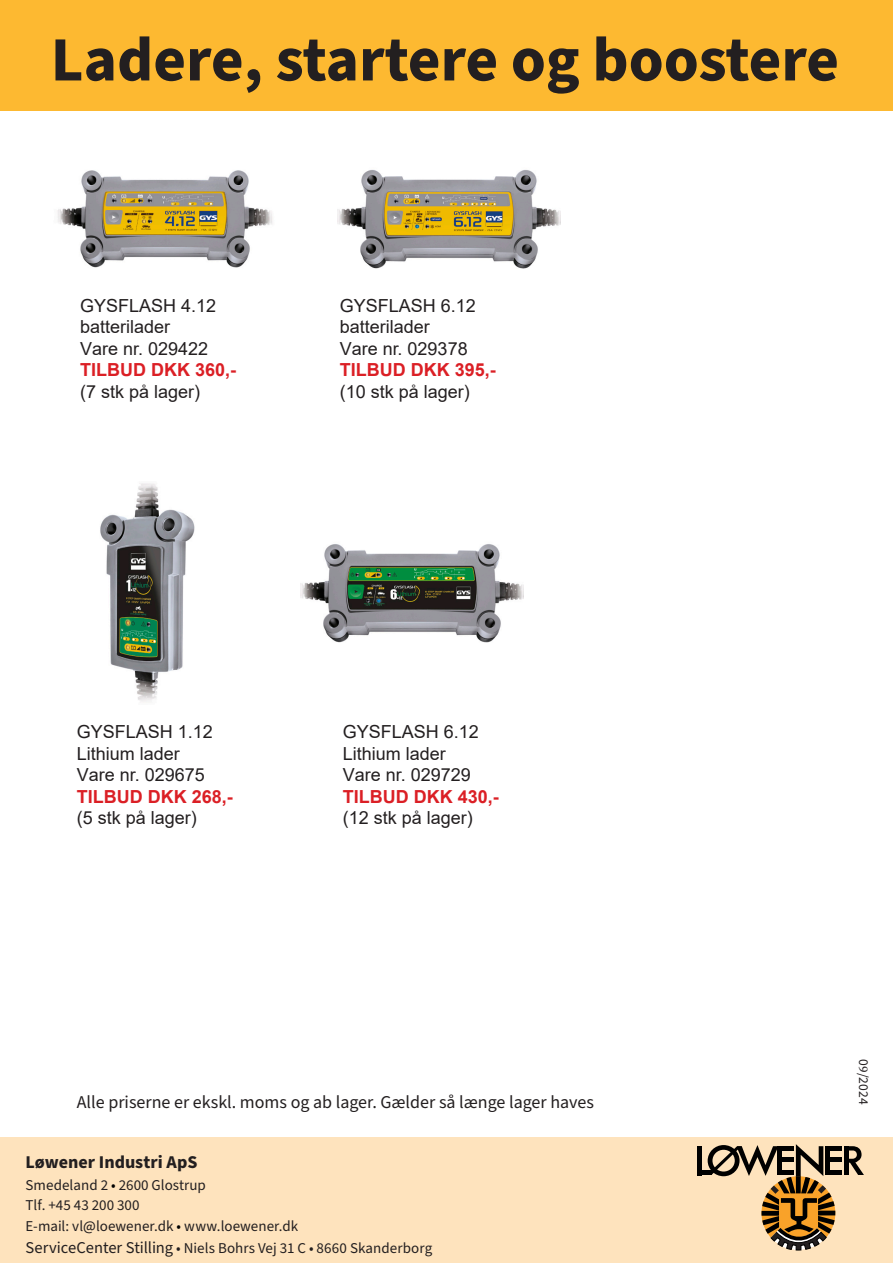
<style>
.page{position:relative;width:893px;height:1263px;background:#fff}
.page>*{position:absolute;margin:0;border:0;box-sizing:border-box;transform-origin:0 0}
.t1{font:700 63px "Source Sans Pro";color:#231f20}
.t2{font:18px/21.6px "Arial";color:#231f20}
.t3{font:18px "Source Sans Pro";color:#231f20}
.t4{font:700 18px "Source Sans Pro";color:#231f20}
.t5{font:15px/21px "Source Sans Pro";letter-spacing:.005em;color:#231f20}
.t6{font:13.5px "Source Sans Pro";color:#231f20}
.s1{font-weight:700;color:#db1f25}
.s2{color:#000}
.s3{font-size:16.5px}
.s4{font-family:"Minion Pro"}
</style>
<div class="page">
<div style="left:0;top:0;width:893px;height:111px;background:#fdb931"></div>
<div style="left:0;top:1137px;width:893px;height:126px;background:#fee3bd"></div>
<div style="left:697px;top:1146px;width:5px;height:29px;background:#000"></div>
<hr style="left:697px;top:1171px;width:14px;height:4px;background:#000">
<hr style="left:825px;top:1171px;width:17px;height:4px;background:#000">
<hr style="left:825px;top:1157px;width:17px;height:4px;background:#000">
<hr style="left:825px;top:1146px;width:17px;height:4px;background:#000">
<div style="left:844px;top:1146px;width:5px;height:29px;background:#000"></div>
<svg style="left:849px;top:1146px;width:15px;height:29px"></svg>
<svg style="left:708px;top:1144px;width:127px;height:106px"></svg>
<img style="left:57px;top:170px;width:216px;height:98px">
<img style="left:338px;top:170px;width:223px;height:99px">
<img style="left:100px;top:483px;width:95px;height:219px">
<img style="left:300px;top:544px;width:224px;height:99px">
<p class="t1" style="left:51px;top:17px;width:790px">Ladere, startere og boostere</p>
<p class="t2" style="left:80px;top:294px;width:158px">GYSFLASH 4.12 batterilader<br>Vare nr. 029422<br><span class="s1">TILBUD DKK 360,- </span>(7 stk på lager)</p>
<p class="t2" style="left:340px;top:294px;width:158px">GYSFLASH 6.12 batterilader<br>Vare nr. 029378<br><span class="s1">TILBUD DKK 395,- </span>(10 stk på lager)</p>
<p class="t2" style="left:77px;top:721px;width:158px">GYSFLASH 1.12<br>Lithium lader<br>Vare nr. 029675<br><span class="s1">TILBUD DKK 268,- </span>(5 stk på lager)</p>
<p class="t2" style="left:343px;top:721px;width:158px">GYSFLASH 6.12<br>Lithium lader<br>Vare nr. 029729<br><span class="s1">TILBUD DKK 430,- </span>(12 stk på lager)</p>
<p class="t3" style="left:77px;top:1090px;width:519px">Alle priserne er ekskl. moms og ab lager. Gælder så længe lager haves</p>
<p class="t4" style="left:26px;top:1149px;width:173px">Løwener Industri ApS</p>
<p class="t5" style="left:26px;top:1175px;width:408px">Smedeland 2 <span class="s2">•</span> 2600 Glostrup<br>Tlf. +45 43 200 300<br>E-mail: vl@loewener.dk <span class="s2">•</span> www.loewener.dk<br><span class="s3">ServiceCenter Stilling</span> • Niels Bohrs Vej 31 C • 8660 Skanderborg</p>
<p class="t6" style="left:873px;top:1059px;width:46px;rotate:90deg">0<span class="s4">9</span>/2024</p>
</div>
